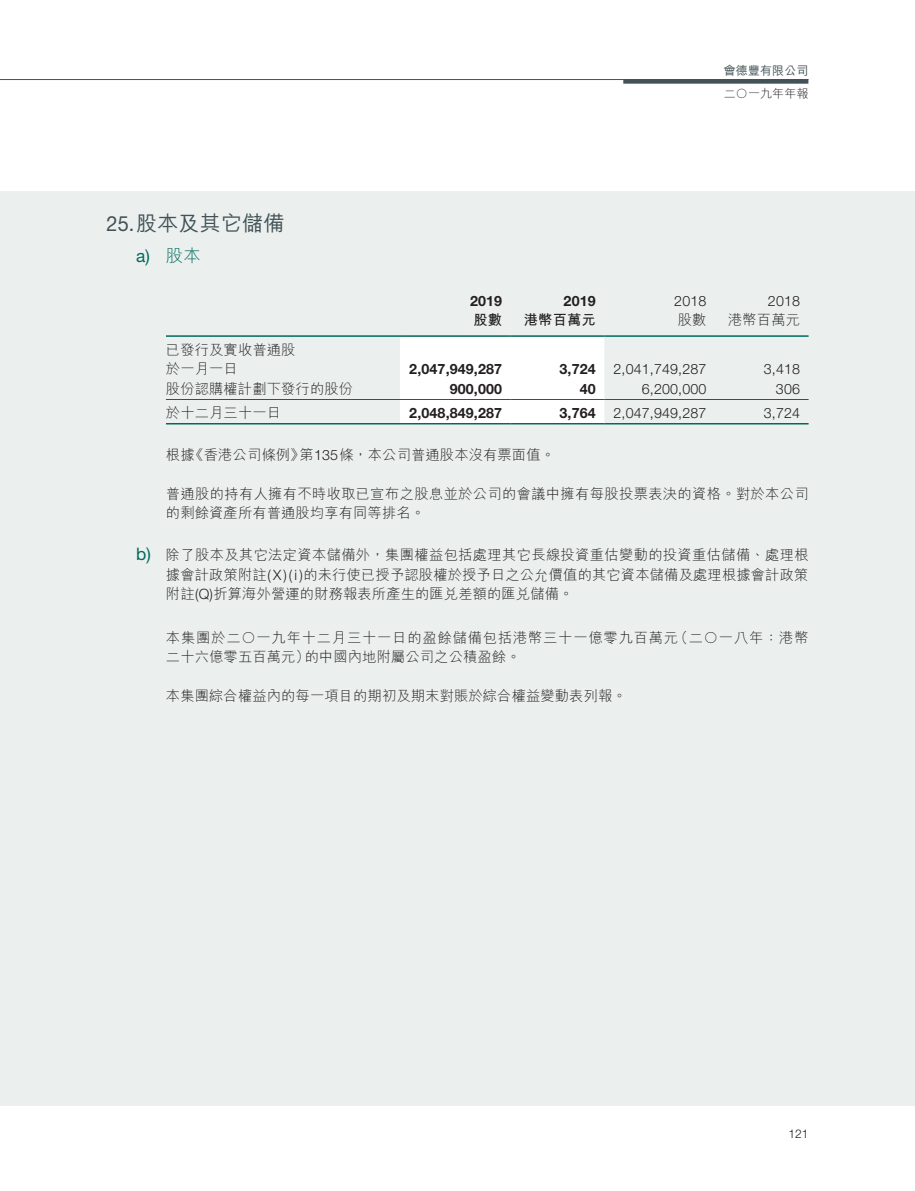
<style>
.page{position:relative;width:915px;height:1191px;background:#fff}
.page>*{position:absolute;margin:0;border:0;box-sizing:border-box;transform-origin:0 0}
.t1{font:500 21px "M Hei HK";letter-spacing:.01em;color:#425256}
.t2{font:17.25px "Helvetica Neue LT Std";color:#006a5b}
.t3{font:300 14.25px/19.5px "M Hei HK";letter-spacing:.01em;color:#231f20}
.t4{font:300 14.25px/19.5px "M Hei HK";letter-spacing:.06em;color:#231f20}
.t5{font:300 14.25px "Helvetica Neue LT Std";letter-spacing:.01em;color:#231f20}
.t6{font:700 14.25px "Helvetica Neue LT Std";letter-spacing:.01em;color:#231f20}
.t7{font:700 14.25px "M Hei HK";letter-spacing:.01em;color:#231f20}
.t8{font:500 12px "M Hei HK";letter-spacing:.01em;color:#425256}
.t9{font:300 12px "M Hei HK";letter-spacing:.01em;color:#231f20}
.t10{font:300 12px "Helvetica Neue LT Std";color:#231f20}
.s1{font-family:"Helvetica Neue LT Std";font-weight:400}
.s2{font-family:"M Hei HK";font-weight:300}
.s3{font-weight:700}
.s4{font-family:"Helvetica Neue LT Std"}
.s5{font-family:"Helvetica Neue LT Std";font-weight:400;font-size:17.25px;color:#006a5b}
</style>
<div class="page">
<hr style="left:0;top:79px;width:808px;height:1px;background:#425256">
<div style="left:623px;top:79px;width:185px;height:5px;background:#425256"></div>
<div style="left:0;top:191px;width:914px;height:915px;background:#ebf0ef"></div>
<div style="left:400px;top:337px;width:204px;height:86px;background:#fff"></div>
<hr style="left:166px;top:335px;width:234px;height:2px;background:#006a5b">
<hr style="left:400px;top:335px;width:110px;height:2px;background:#006a5b">
<hr style="left:510px;top:335px;width:94px;height:2px;background:#006a5b">
<hr style="left:604px;top:335px;width:110px;height:2px;background:#006a5b">
<hr style="left:714px;top:335px;width:94px;height:2px;background:#006a5b">
<hr style="left:166px;top:399px;width:234px;height:1px;background:#006a5b">
<hr style="left:400px;top:399px;width:110px;height:1px;background:#006a5b">
<hr style="left:510px;top:399px;width:94px;height:1px;background:#006a5b">
<hr style="left:604px;top:399px;width:110px;height:1px;background:#006a5b">
<hr style="left:714px;top:399px;width:94px;height:1px;background:#006a5b">
<hr style="left:166px;top:423px;width:234px;height:1px;background:#006a5b">
<hr style="left:400px;top:423px;width:110px;height:1px;background:#006a5b">
<hr style="left:510px;top:423px;width:94px;height:1px;background:#006a5b">
<hr style="left:604px;top:423px;width:110px;height:1px;background:#006a5b">
<hr style="left:714px;top:423px;width:94px;height:1px;background:#006a5b">
<p class="t1" style="left:106px;top:208px;width:180px"><span class="s1">25.</span>股本及其它儲備</p>
<p class="t2" style="left:136px;top:246px;width:66px">a) <span class="s2">股本</span></p>
<p class="t3" style="left:166px;top:339px;width:131px">已發行及實收普通股於一月一日</p>
<p class="t8" style="left:723px;top:61px;width:86px">會德豐有限公司</p>
<p class="t9" style="left:723px;top:87px;width:86px">二○一九年年報</p>
<p class="t6" style="left:470px;top:292px;width:34px">2019</p>
<p class="t6" style="left:563px;top:292px;width:34px">2019</p>
<p class="t5" style="left:674px;top:292px;width:34px">2018</p>
<p class="t5" style="left:767px;top:292px;width:34px">2018</p>
<p class="t7" style="left:473px;top:310px;width:30px">股數</p>
<p class="t7" style="left:523px;top:310px;width:73px">港幣百萬元</p>
<p class="t3" style="left:677px;top:310px;width:30px">股數</p>
<p class="t3" style="left:728px;top:310px;width:73px">港幣百萬元</p>
<p class="t6" style="left:409px;top:360px;width:94px">2,047,949,287</p>
<p class="t5" style="left:559px;top:360px;width:148px"><span class="s3">3,724</span> 2,041,749,287</p>
<p class="t5" style="left:763px;top:360px;width:38px">3,418</p>
<p class="t3" style="left:166px;top:378px;width:188px">股份認購權計劃下發行的股份</p>
<p class="t6" style="left:449px;top:379px;width:54px">900,000</p>
<p class="t6" style="left:579px;top:379px;width:17px">40</p>
<p class="t5" style="left:641px;top:380px;width:66px">6,200,000</p>
<p class="t5" style="left:775px;top:380px;width:26px">306</p>
<p class="t3" style="left:166px;top:402px;width:116px">於十二月三十一日</p>
<p class="t6" style="left:409px;top:404px;width:94px">2,048,849,287</p>
<p class="t5" style="left:559px;top:404px;width:148px"><span class="s3">3,764</span> 2,047,949,287</p>
<p class="t5" style="left:763px;top:404px;width:38px">3,724</p>
<p class="t3" style="left:166px;top:445px;width:390px">根據《香港公司條例》第<span class="s4">135</span>條，本公司普通股本沒有票面值。</p>
<p class="t3" style="left:166px;top:484px;width:644px">普通股的持有人擁有不時收取已宣布之股息並於公司的會議中擁有每股投票表決的資格。對於本公司的剩餘資產所有普通股均享有同等排名。</p>
<p class="t3" style="left:166px;top:545px;width:644px;text-align:justify;text-indent:-30px"><span class="s5">b)</span> 除了股本及其它法定資本儲備外，集團權益包括處理其它長線投資重估變動的投資重估儲備、處理根據會計政策附註<span class="s4">(X)(i)</span>的未行使已授予認股權於授予日之公允價值的其它資本儲備及處理根據會計政策附註<span class="s4">(Q)</span>折算海外營運的財務報表所產生的匯兌差額的匯兌儲備。</p>
<p class="t4" style="left:166px;top:627px;width:644px">本集團於二○一九年十二月三十一日的盈餘儲備包括港幣三十一億零九百萬元（二○一八年：港幣二十六億零五百萬元）的中國內地附屬公司之公積盈餘。</p>
<p class="t3" style="left:166px;top:686px;width:462px">本集團綜合權益內的每一項目的期初及期末對賬於綜合權益變動表列報。</p>
<p class="t10" style="left:788px;top:1126px;width:22px">121</p>
</div>
